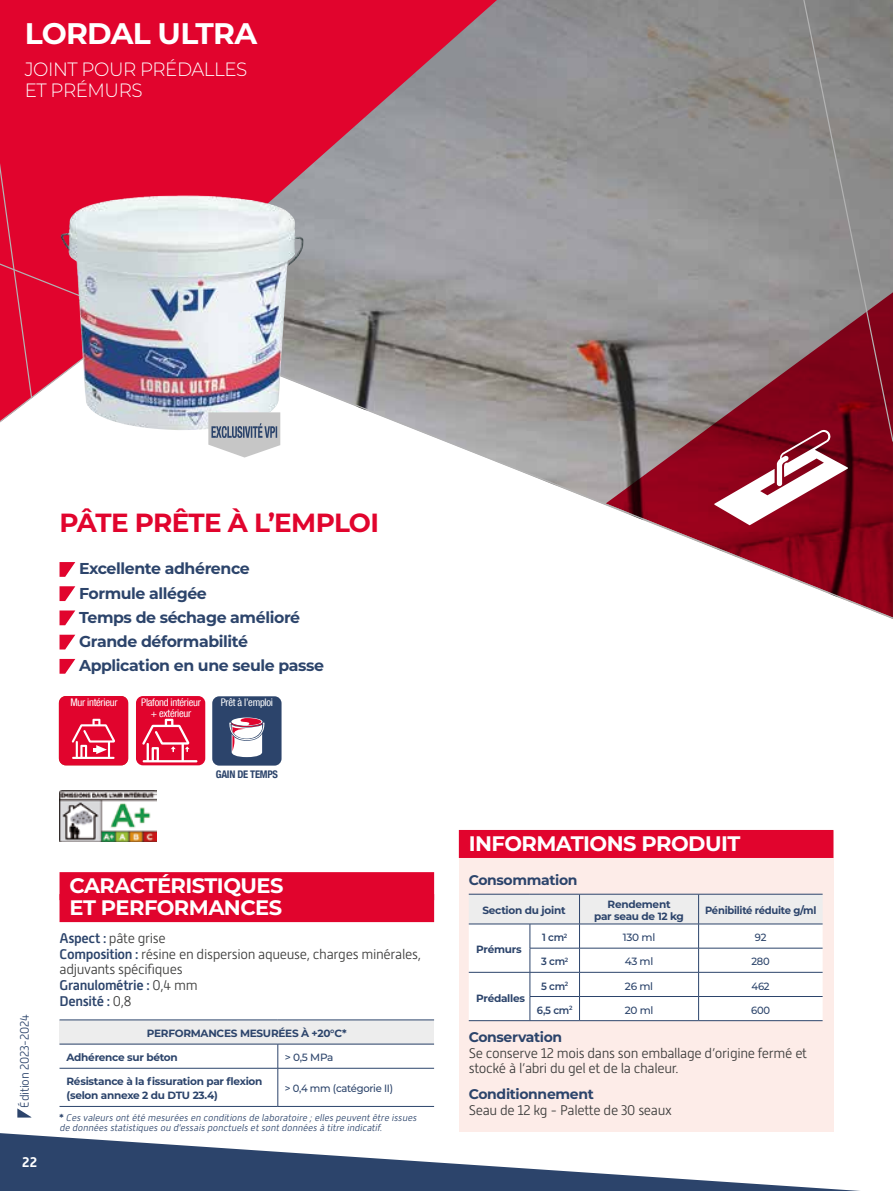
<style>
.page{position:relative;width:893px;height:1191px;background:#fff}
.page>*{position:absolute;margin:0;border:0;box-sizing:border-box;transform-origin:0 0}
.t1{font:700 29.75px "Montserrat";letter-spacing:-.025em;color:#fff}
.t2{font:700 26.25px "Montserrat";letter-spacing:-.025em;color:#e1042d}
.t3{font:700 21px/21.9px "Montserrat";letter-spacing:-.025em;color:#fff}
.t4{font:300 19.25px/21px "Montserrat";letter-spacing:-.025em;color:#fff;scale:.95 1}
.t5{font:700 15.75px/24.2px "Montserrat";letter-spacing:-.025em;color:#2c446b}
.t6{font:300 14px/15.8px "Alwyn New";letter-spacing:-.025em;color:#3c3c3b}
.t7{font:700 14px "Montserrat";letter-spacing:-.025em;color:#2c446b}
.t8{font:700 14px "Alwyn New";color:#fff}
.t9{font:300 12.25px "Alwyn New";letter-spacing:-.025em;color:#2c446b}
.t10{font:700 10.5px/14px "Montserrat";letter-spacing:-.025em;color:#2c446b}
.t11{font:condensed 10.5px/10.5px "Helvetica Neue LT Com";letter-spacing:-.025em;color:#fff;text-align:center}
.t12{font:500 10.5px "Montserrat";letter-spacing:-.025em;color:#2c446b;scale:.95 1}
.t13{font:500 10.5px "Montserrat";letter-spacing:-.025em;color:#2c446b}
.t14{font:700 10.5px "Montserrat";letter-spacing:-.025em;color:#2c446b;scale:.95 1}
.t15{font:600 10.5px "Montserrat";letter-spacing:-.025em;color:#2c446b;scale:.95 1}
.t16{font:700 condensed 10.5px "Helvetica Neue LT Com";letter-spacing:-.025em;color:#2c446b}
.t17{font:italic 300 9.62px/10.5px "Alwyn New";color:#2c446b}
.s1{font-weight:500;color:#2c446b}
.s2{font-family:"Montserrat";font-weight:700;font-style:normal}
</style>
<div class="page">
<svg style="left:60px;top:619px;width:10px;height:6px"></svg>
<svg style="left:60px;top:634px;width:15px;height:15px"></svg>
<svg style="left:60px;top:659px;width:15px;height:14px"></svg>
<svg style="left:0;top:1133px;width:860px;height:58px"></svg>
<svg style="left:17px;top:1108px;width:14px;height:9px"></svg>
<div style="left:60px;top:1020px;width:374px;height:24px;background:#ededed"></div>
<hr style="left:60px;top:1019px;width:218px;height:1px;background:#2c446b">
<hr style="left:278px;top:1019px;width:156px;height:1px;background:#2c446b">
<hr style="left:60px;top:1043px;width:218px;height:1px;background:#2c446b">
<svg style="left:277px;top:1044px;width:1px;height:24px"></svg>
<hr style="left:277px;top:1068px;width:1px;height:38px;background:#2c446b">
<hr style="left:278px;top:1043px;width:156px;height:1px;background:#2c446b">
<hr style="left:60px;top:1068px;width:218px;height:1px;background:#2c446b">
<hr style="left:60px;top:1106px;width:218px;height:1px;background:#2c446b">
<hr style="left:278px;top:1068px;width:156px;height:1px;background:#2c446b">
<hr style="left:278px;top:1106px;width:156px;height:1px;background:#2c446b">
<div style="left:459px;top:831px;width:374px;height:300px;background:#fdece8"></div>
<div style="left:459px;top:830px;width:374px;height:28px;background:#e1042d"></div>
<div style="left:60px;top:872px;width:374px;height:28px;background:#e1042d"></div>
<div style="left:60px;top:894px;width:374px;height:28px;background:#e1042d"></div>
<div style="left:33px;top:1px;width:111px;height:252px;background:#e1042d"></div>
<img style="left:144px;top:0;width:570px;height:253px">
<div style="left:0;top:0;width:33px;height:253px;background:#e1042d"></div>
<svg style="left:714px;top:0;width:179px;height:253px;background:#8b8a89"></svg>
<img style="left:60px;top:790px;width:96px;height:51px">
<div style="left:59px;top:696px;width:69px;height:69px;background:#e1042d;border-radius:7px"></div>
<svg style="left:72px;top:718px;width:43px;height:41px"></svg>
<div style="left:136px;top:696px;width:69px;height:69px;background:#e1042d;border-radius:7px"></div>
<svg style="left:142px;top:718px;width:55px;height:44px"></svg>
<div style="left:212px;top:696px;width:70px;height:69px;background:#2c446b;border-radius:7px"></div>
<svg style="left:231px;top:717px;width:31px;height:9px"></svg>
<svg style="left:229px;top:718px;width:36px;height:39px"></svg>
<hr style="left:469px;top:1020px;width:61px;height:1px;background:#2c446b">
<hr style="left:530px;top:1020px;width:49px;height:1px;background:#2c446b">
<hr style="left:579px;top:1020px;width:120px;height:1px;background:#2c446b">
<hr style="left:699px;top:1020px;width:124px;height:1px;background:#2c446b">
<svg style="left:469px;top:894px;width:354px;height:126px"></svg>
<svg style="left:0;top:253px;width:893px;height:366px"></svg>
<img style="left:59px;top:195px;width:244px;height:237px">
<svg style="left:208px;top:412px;width:72px;height:45px;background:#babdc2"></svg>
<h1 class="t1" style="left:25px;top:12px;width:234px">LORDAL ULTRA</h1>
<h3 class="t4" style="left:25px;top:58px;width:236px">JOINT POUR PRÉDALLES<br>ET PRÉMURS</h3>
<h2 class="t2" style="left:60px;top:503px;width:321px">PÂTE PRÊTE À L’EMPLOI</h2>
<p class="t5" style="left:79px;top:556px;width:246px">Excellente adhérence<br>Formule allégée<br>Temps de séchage amélioré<br>Grande déformabilité<br>Application en une seule passe</p>
<p class="t11" style="left:70px;top:697px;width:48px">Mur intérieur</p>
<p class="t11" style="left:141px;top:697px;width:61px">Plafond intérieur + extérieur</p>
<p class="t11" style="left:221px;top:697px;width:54px">Prêt à l’emploi</p>
<p class="t16" style="left:216px;top:768px;width:64px">GAIN DE TEMPS</p>
<p class="t9" style="left:18px;top:1107px;width:94px;rotate:-90deg">Édition 2023-2024</p>
<p class="t8" style="left:22px;top:1153px;width:16px">22</p>
<h3 class="t3" style="left:69px;top:873px;width:216px">CARACTÉRISTIQUES<br>ET PERFORMANCES</h3>
<p class="t6" style="left:60px;top:930px;width:363px"><span class="s1">Aspect :</span> pâte grise<br><span class="s1">Composition :</span> résine en dispersion aqueuse, charges minérales, adjuvants spécifiques<br><span class="s1">Granulométrie :</span> 0,4 mm<br><span class="s1">Densité :</span> 0,8</p>
<p class="t10" style="left:147px;top:1025px;width:201px">PERFORMANCES MESURÉES À +20°C*</p>
<p class="t10" style="left:67px;top:1050px;width:113px">Adhérence sur béton</p>
<p class="t13" style="left:285px;top:1050px;width:50px">&gt; 0,5 MPa</p>
<p class="t10" style="left:67px;top:1074px;width:197px">Résistance à la fissuration par flexion (selon annexe 2 du DTU 23.4)</p>
<p class="t12" style="left:285px;top:1081px;width:115px">&gt; 0,4 mm (catégorie II)</p>
<p class="t17" style="left:60px;top:1112px;width:360px"><span class="s2">*</span> Ces valeurs ontété mesurées en conditions de laboratoire ;elles peuventêtre issues de données statistiques ou d'essais ponctuels etsontdonnées à titre indicatif.</p>
<h3 class="t3" style="left:469px;top:831px;width:273px">INFORMATIONS PRODUIT</h3>
<p class="t7" style="left:469px;top:870px;width:110px">Consommation</p>
<p class="t10" style="left:482px;top:903px;width:85px">Section du joint</p>
<p class="t10" style="left:594px;top:897px;width:91px;line-height:12.2px;text-align:center">Rendement<br>par seau de 12 kg</p>
<p class="t14" style="left:705px;top:903px;width:119px">Pénibilité réduite g/ml</p>
<p class="t10" style="left:476px;top:942px;width:47px">Prémurs</p>
<p class="t15" style="left:542px;top:930px;width:28px">1 cm<sup>2</sup></p>
<p class="t13" style="left:623px;top:930px;width:34px">130 ml</p>
<p class="t12" style="left:755px;top:930px;width:14px">92</p>
<p class="t15" style="left:541px;top:954px;width:30px">3 cm<sup>2</sup></p>
<p class="t13" style="left:625px;top:954px;width:30px">43 ml</p>
<p class="t12" style="left:751px;top:954px;width:21px">280</p>
<p class="t10" style="left:476px;top:990px;width:50px">Prédalles</p>
<p class="t15" style="left:541px;top:978px;width:30px">5 cm<sup>2</sup></p>
<p class="t13" style="left:625px;top:978px;width:30px">26 ml</p>
<p class="t12" style="left:752px;top:978px;width:21px">462</p>
<p class="t15" style="left:537px;top:1002px;width:39px">6,5 cm<sup>2</sup></p>
<p class="t13" style="left:625px;top:1002px;width:30px">20 ml</p>
<p class="t12" style="left:751px;top:1002px;width:21px">600</p>
<p class="t7" style="left:469px;top:1026px;width:95px">Conservation</p>
<p class="t6" style="left:469px;top:1045px;width:340px">Se conserve 12 mois dans son emballage d’origine fermé et stocké à l’abri du gel et de la chaleur.</p>
<p class="t7" style="left:469px;top:1084px;width:127px">Conditionnement</p>
<p class="t6" style="left:469px;top:1102px;width:205px">Seau de 12 kg - Palette de 30 seaux</p>
</div>
